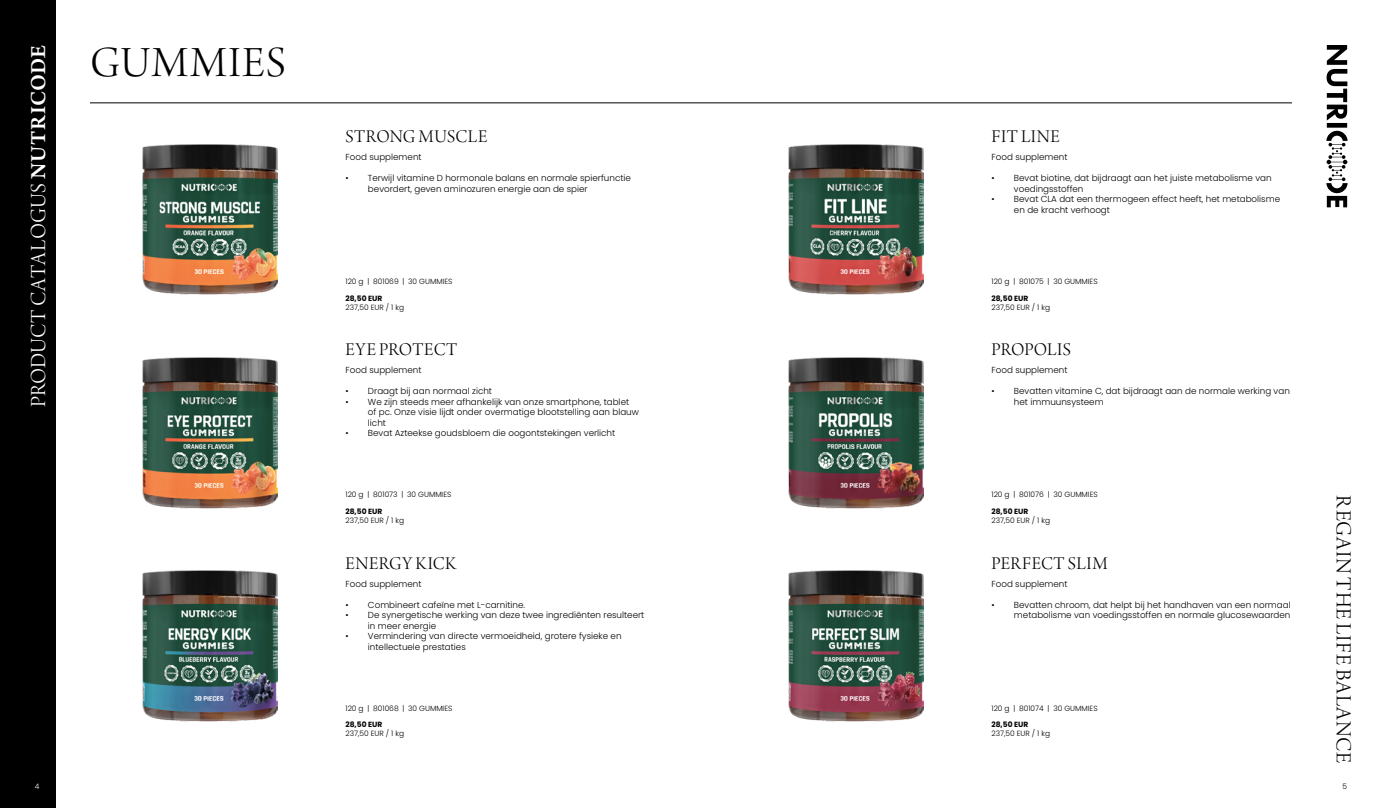
<style>
.page{position:relative;width:1382px;height:808px;background:#fff}
.page>*{position:absolute;margin:0;border:0;box-sizing:border-box;transform-origin:0 0}
.t1{font:45.5px "Arno Pro Light Display";letter-spacing:.035em;color:#000}
.t2{font:22.75px "Arno Pro Light Display";letter-spacing:.005em;color:#fff}
.t3{font:22.75px "Arno Pro Light Display";letter-spacing:.03em;color:#000}
.t4{font:18.88px "Arno Pro Light Display";letter-spacing:.02em;color:#000}
.t5{font:18.88px "Arno Pro Light Display";color:#000}
.t6{font:300 8.75px/10.5px "Poppins";color:#000}
.t7{font:300 7.5px "Poppins";color:#000}
.t8{font:700 7.5px "Poppins";color:#000}
.t9{font:300 7.5px "Poppins";color:#fff}
.s1{font-family:"Arno Pro";font-weight:600}
</style>
<div class="page">
<div style="left:0;top:0;width:56px;height:808px;background:#000"></div>
<hr style="left:90px;top:103px;width:1202px;height:1px;background:#000">
<svg style="left:1326px;top:45px;width:22px;height:162px"></svg>
<img style="left:142px;top:144px;width:136px;height:151px">
<img style="left:788px;top:144px;width:136px;height:151px">
<img style="left:142px;top:357px;width:136px;height:152px">
<img style="left:788px;top:357px;width:136px;height:152px">
<img style="left:142px;top:570px;width:136px;height:152px">
<img style="left:788px;top:570px;width:136px;height:152px">
<h2 class="t2" style="left:26px;top:407px;width:364px;rotate:-90deg">PRODUCT CATALOGUS <span class="s1">NUTRICODE</span></h2>
<h1 class="t1" style="left:90px;top:38px;width:197px">GUMMIES</h1>
<h3 class="t4" style="left:346px;top:126px;width:143px">STRONG MUSCLE</h3>
<h3 class="t4" style="left:992px;top:126px;width:70px">FIT LINE</h3>
<p class="t6" style="left:345px;top:152px;width:78px">Food supplement</p>
<p class="t6" style="left:368px;top:173px;width:264px;text-indent:-22px">• Terwijl vitamine D hormonale balans en normale spierfunctie bevordert, geven aminozuren energie aan de spier</p>
<p class="t6" style="left:991px;top:152px;width:78px">Food supplement</p>
<p class="t6" style="left:1014px;top:173px;width:259px;text-indent:-22px">• Bevat biotine, dat bijdraagt aan het juiste metabolisme van voedingsstoffen</p>
<p class="t6" style="left:1014px;top:194px;width:268px;text-indent:-22px">• Bevat CLA dat een thermogeen effect heeft, het metabolisme en de kracht verhoogt</p>
<p class="t7" style="left:345px;top:277px;width:108px">120 g | 801069 | 30 GUMMIES</p>
<p class="t7" style="left:991px;top:277px;width:108px">120 g | 801075 | 30 GUMMIES</p>
<p class="t8" style="left:345px;top:294px;width:38px">28,50 EUR</p>
<p class="t7" style="left:345px;top:303px;width:60px">237,50 EUR / 1 kg</p>
<p class="t8" style="left:991px;top:294px;width:38px">28,50 EUR</p>
<p class="t7" style="left:991px;top:303px;width:60px">237,50 EUR / 1 kg</p>
<h3 class="t4" style="left:346px;top:340px;width:113px">EYE PROTECT</h3>
<h3 class="t5" style="left:992px;top:340px;width:81px">PROPOLIS</h3>
<p class="t6" style="left:345px;top:365px;width:78px">Food supplement</p>
<p class="t6" style="left:345px;top:386px;width:148px">• Draagt bij aan normaal zicht</p>
<p class="t6" style="left:368px;top:397px;width:272px;text-indent:-22px">• We zijn steeds meer afhankelijk van onze smartphone, tablet of pc. Onze visie lijdt onder overmatige blootstelling aan blauw licht</p>
<p class="t6" style="left:345px;top:428px;width:271px">• Bevat Azteekse goudsbloem die oogontstekingen verlicht</p>
<p class="t6" style="left:991px;top:365px;width:78px">Food supplement</p>
<p class="t6" style="left:1014px;top:386px;width:277px;text-indent:-22px">• Bevatten vitamine C, dat bijdraagt aan de normale werking van het immuunsysteem</p>
<p class="t7" style="left:345px;top:490px;width:107px">120 g | 801073 | 30 GUMMIES</p>
<p class="t7" style="left:991px;top:490px;width:108px">120 g | 801076 | 30 GUMMIES</p>
<p class="t8" style="left:345px;top:507px;width:38px">28,50 EUR</p>
<p class="t7" style="left:345px;top:516px;width:60px">237,50 EUR / 1 kg</p>
<p class="t8" style="left:991px;top:507px;width:38px">28,50 EUR</p>
<p class="t7" style="left:991px;top:516px;width:60px">237,50 EUR / 1 kg</p>
<h3 class="t4" style="left:346px;top:553px;width:112px">ENERGY KICK</h3>
<h3 class="t4" style="left:992px;top:553px;width:118px">PERFECT SLIM</h3>
<p class="t6" style="left:345px;top:578px;width:78px">Food supplement</p>
<p class="t6" style="left:345px;top:599px;width:181px">• Combineert cafeïne met L-carnitine.</p>
<p class="t6" style="left:368px;top:610px;width:278px;text-indent:-22px">• De synergetische werking van deze twee ingrediënten resulteert in meer energie</p>
<p class="t6" style="left:368px;top:631px;width:255px;text-indent:-22px">• Vermindering van directe vermoeidheid, grotere fysieke en intellectuele prestaties</p>
<p class="t6" style="left:991px;top:578px;width:78px">Food supplement</p>
<p class="t6" style="left:991px;top:599px;width:301px;text-align:right">• Bevatten chroom, dat helpt bij het handhaven van een normaal metabolisme van voedingsstoffen en normale glucosewaarden</p>
<p class="t7" style="left:345px;top:704px;width:108px">120 g | 801068 | 30 GUMMIES</p>
<p class="t7" style="left:991px;top:704px;width:108px">120 g | 801074 | 30 GUMMIES</p>
<p class="t8" style="left:345px;top:720px;width:38px">28,50 EUR</p>
<p class="t7" style="left:345px;top:729px;width:60px">237,50 EUR / 1 kg</p>
<p class="t8" style="left:991px;top:720px;width:38px">28,50 EUR</p>
<p class="t7" style="left:991px;top:729px;width:60px">237,50 EUR / 1 kg</p>
<h2 class="t3" style="left:1356px;top:495px;width:269px;rotate:90deg">REGAIN THE LIFE BALANCE</h2>
<p class="t9" style="left:35px;top:782px;width:6px">4</p>
<p class="t7" style="left:1342px;top:782px;width:6px">5</p>
</div>
